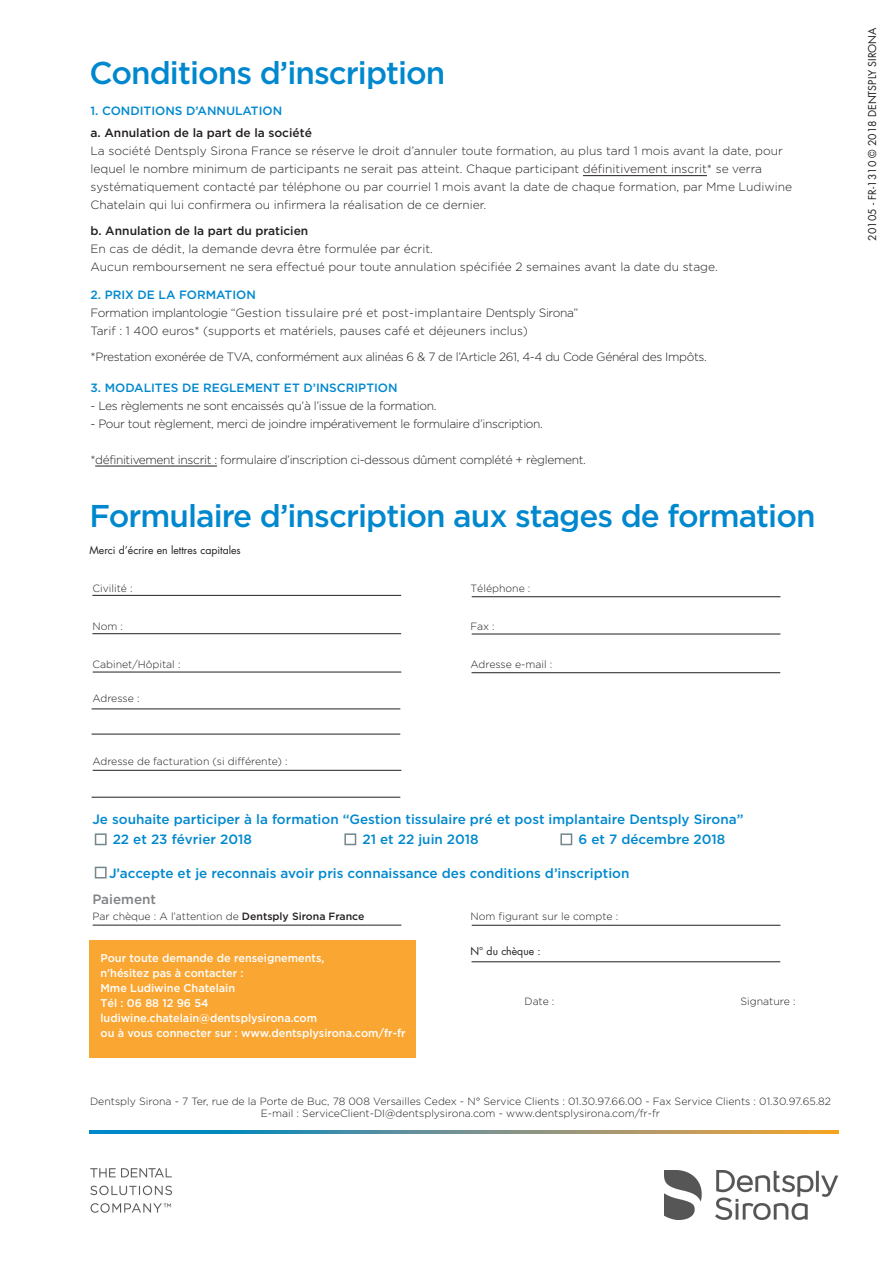
<style>
.page{position:relative;width:893px;height:1263px;background:#fff}
.page>*{position:absolute;margin:0;border:0;box-sizing:border-box;transform-origin:0 0}
.t1{font:500 31.5px "Gotham";letter-spacing:-.03em;color:#0088ce}
.t2{font:500 13.5px/19.5px "Gotham";color:#0088ce}
.t3{font:300 12px/18px "Gotham";color:#231f20}
.t4{font:300 12px "Gotham";letter-spacing:-.03em;color:#231f20}
.t5{font:500 12px/22.5px "Gotham";color:#231f20}
.t6{font:500 12px "Gotham";color:#0088ce}
.t7{font:500 11.25px/15px "Gotham";color:#fff}
.t8{font:300 10.5px/12.6px "Gotham";color:#231f20;text-align:center}
.t9{font:10.5px "Futura Std";color:#231f20}
.s1{color:#0088ce}
.s2{font-weight:500}
.s3{font-weight:500;color:#0088ce}
.s4{color:#808285}
</style>
<div class="page">
<hr style="left:583px;top:175px;width:124px;height:1px;background:#231f20">
<hr style="left:95px;top:466px;width:122px;height:1px;background:#231f20">
<div style="left:89px;top:940px;width:326px;height:117px;background:#faa633"></div>
<hr style="left:92px;top:595px;width:309px;height:1px;background:#231f20">
<hr style="left:92px;top:633px;width:309px;height:1px;background:#231f20">
<hr style="left:93px;top:672px;width:308px;height:1px;background:#231f20">
<hr style="left:92px;top:708px;width:308px;height:1px;background:#231f20">
<hr style="left:92px;top:734px;width:308px;height:1px;background:#231f20">
<hr style="left:93px;top:770px;width:308px;height:1px;background:#231f20">
<hr style="left:92px;top:797px;width:308px;height:1px;background:#231f20">
<hr style="left:93px;top:925px;width:308px;height:1px;background:#231f20">
<hr style="left:472px;top:925px;width:308px;height:1px;background:#231f20">
<hr style="left:471px;top:961px;width:309px;height:1px;background:#231f20">
<hr style="left:472px;top:596px;width:308px;height:1px;background:#231f20">
<hr style="left:472px;top:634px;width:308px;height:1px;background:#231f20">
<hr style="left:471px;top:672px;width:309px;height:1px;background:#231f20">
<div style="left:95px;top:867px;width:12px;height:11px;border:2px solid #73868c"></div>
<div style="left:95px;top:833px;width:12px;height:12px;border:2px solid #73868c"></div>
<div style="left:344px;top:833px;width:12px;height:12px;border:2px solid #73868c"></div>
<div style="left:560px;top:833px;width:12px;height:12px;border:2px solid #73868c"></div>
<svg style="left:89px;top:1130px;width:750px;height:3px;background:#6f938a"></svg>
<img style="left:665px;top:1170px;width:174px;height:49px">
<img style="left:90px;top:1168px;width:82px;height:44px">
<p class="t1" style="left:89px;top:55px;width:358px">Conditions d’inscription</p>
<p class="t5" style="left:91px;top:99px;width:223px"><span class="s1">1. CONDITIONS D’ANNULATION<br></span>a. Annulation de la part de la société</p>
<p class="t3" style="left:91px;top:142px;width:703px">La société Dentsply Sirona France se réserve le droit d’annuler toute formation, au plus tard 1 mois avant la date, pour lequel le nombre minimum de participants ne serait pas atteint. Chaque participant définitivement inscrit* se verra systématiquement contacté par téléphone ou par courriel 1 mois avant la date de chaque formation, par Mme Ludiwine Chatelain qui lui confirmera ou infirmera la réalisation de ce dernier.</p>
<p class="t3" style="left:91px;top:221px;width:629px"><span class="s2">b. Annulation de la part du praticien<br></span>En cas de dédit, la demande devra être formulée par écrit.<br>Aucun remboursement ne sera effectué pour toute annulation spécifiée 2 semaines avant la date du stage.</p>
<p class="t3" style="left:91px;top:286px;width:489px"><span class="s3">2. PRIX DE LA FORMATION<br></span>Formation implantologie “Gestion tissulaire pré et post-implantaire Dentsply Sirona”<br>Tarif : 1 400 euros* (supports et matériels, pauses café et déjeuners inclus)</p>
<p class="t4" style="left:91px;top:350px;width:618px">*Prestation exonérée de TVA, conformément aux alinéas 6 &amp; 7 de l’Article 261, 4-4 du Code Général des Impôts.</p>
<p class="t6" style="left:91px;top:381px;width:309px">3. MODALITES DE REGLEMENT ET D’INSCRIPTION</p>
<p class="t4" style="left:91px;top:400px;width:347px">- Les règlements ne sont encaissés qu’à l’issue de la formation.</p>
<p class="t4" style="left:91px;top:418px;width:454px">- Pour tout règlement, merci de joindre impérativement le formulaire d’inscription.</p>
<p class="t4" style="left:91px;top:454px;width:497px">*définitivement inscrit : formulaire d’inscription ci-dessous dûment complété + règlement.</p>
<p class="t1" style="left:89px;top:498px;width:728px">Formulaire d’inscription aux stages de formation</p>
<p class="t9" style="left:89px;top:544px;width:153px">Merci d’écrire en lettres capitales</p>
<p class="t8" style="left:92px;top:582px;width:42px">Civilité :</p>
<p class="t8" style="left:470px;top:582px;width:62px">Téléphone :</p>
<p class="t8" style="left:92px;top:620px;width:32px">Nom :</p>
<p class="t8" style="left:470px;top:620px;width:26px">Fax :</p>
<p class="t8" style="left:92px;top:657px;width:90px">Cabinet/Hôpital :</p>
<p class="t8" style="left:470px;top:657px;width:83px">Adresse e-mail :</p>
<p class="t8" style="left:92px;top:692px;width:49px">Adresse :</p>
<p class="t8" style="left:92px;top:755px;width:197px">Adresse de facturation (si différente) :</p>
<p class="t2" style="left:113px;top:809px;width:632px;text-indent:-20px">Je souhaite participer à la formation “Gestion tissulaire pré et post implantaire Dentsply Sirona”<br>22 et 23 février 2018</p>
<p class="t2" style="left:362px;top:829px;width:118px">21 et 22 juin 2018</p>
<p class="t2" style="left:578px;top:829px;width:149px">6 et 7 décembre 2018</p>
<p class="t2" style="left:92px;top:860px;width:538px;line-height:25.8px;text-indent:17px">J’accepte et je reconnais avoir pris connaissance des conditions d’inscription<br><span class="s4">Paiement</span></p>
<p class="t8" style="left:92px;top:909px;width:274px">Par chèque : A l’attention de <span class="s2">Dentsply Sirona France</span></p>
<p class="t8" style="left:470px;top:909px;width:149px">Nom figurant sur le compte :</p>
<p class="t9" style="left:470px;top:944px;width:72px">N° du chèque :</p>
<p class="t7" style="left:100px;top:950px;width:307px">Pour toute demande de renseignements,<br>n’hésitez pas à contacter :<br>Mme Ludiwine Chatelain<br>Tél : 06 88 12 96 54 ludiwine.chatelain@dentsplysirona.com<br>ou à vous connecter sur : www.dentsplysirona.com/fr-fr</p>
<p class="t8" style="left:524px;top:995px;width:32px">Date :</p>
<p class="t8" style="left:740px;top:995px;width:57px">Signature :</p>
<p class="t8" style="left:90px;top:1095px;width:742px">Dentsply Sirona - 7 Ter, rue de la Porte de Buc, 78 008 Versailles Cedex - N° Service Clients : 01.30.97.66.00 - Fax Service Clients : 01.30.97.65.82<br>E-mail : ServiceClient-DI@dentsplysirona.com - www.dentsplysirona.com/fr-fr</p>
<p class="t9" style="left:866px;top:241px;width:215px;rotate:-90deg">20105 - FR-1310 © 2018 DENTSPLY SIRONA</p>
</div>
